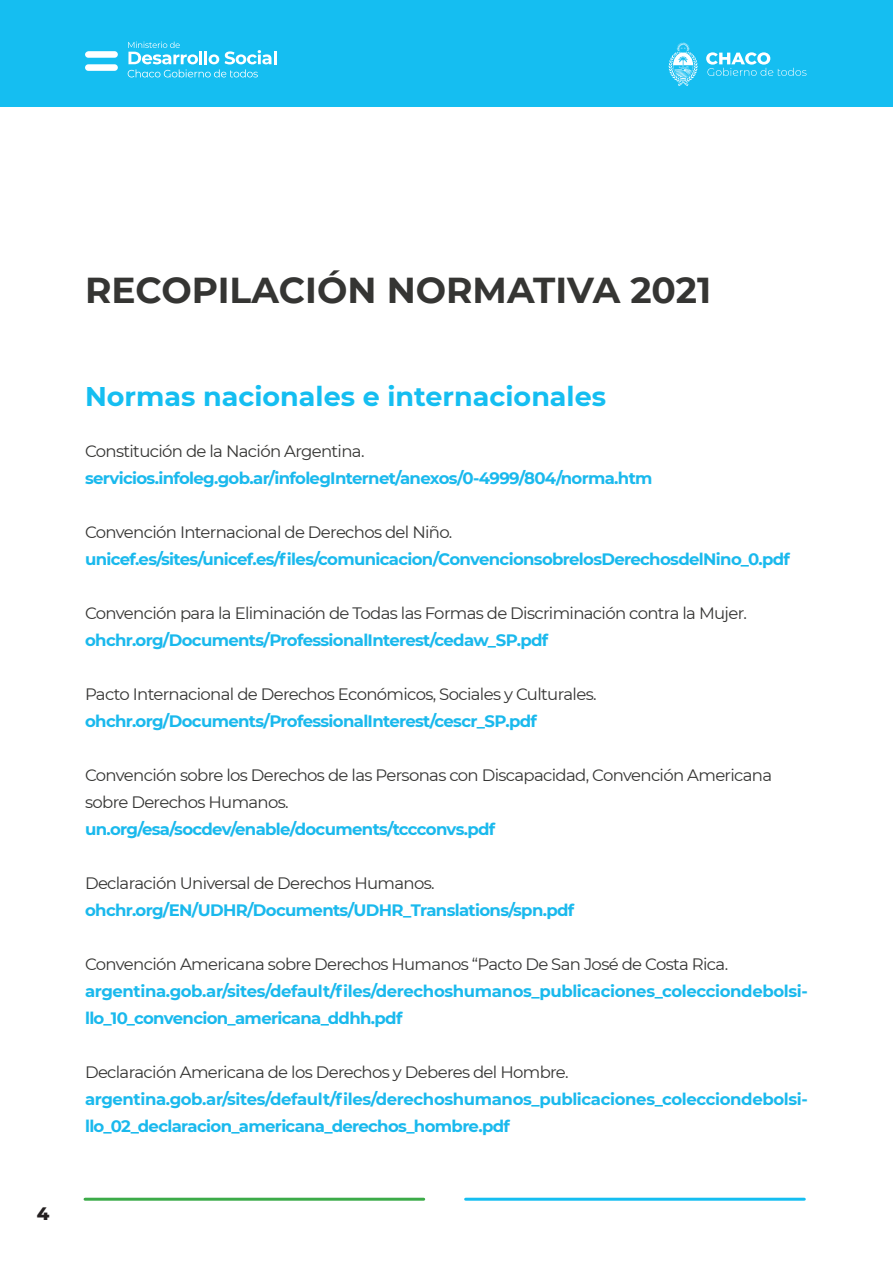
<style>
.page{position:relative;width:893px;height:1263px;background:#fff}
.page>*{position:absolute;margin:0;border:0;box-sizing:border-box;transform-origin:0 0}
.t1{font:700 36px "Montserrat";color:#353533}
.t2{font:700 27px "Montserrat";color:#15bef1}
.t3{font:800 18px "Montserrat Alternates";color:#231f20}
.t4{font:700 16.5px/27px "Montserrat";letter-spacing:-.04em;color:#1ab9ed}
.t5{font:16.5px "Montserrat";letter-spacing:-.04em;color:#353533}
</style>
<div class="page">
<hr style="left:85px;top:1198px;width:339px;height:3px;background:#3cab49">
<hr style="left:466px;top:1198px;width:338px;height:3px;background:#15bef1">
<div style="left:0;top:0;width:893px;height:106px;background:#15bef1"></div>
<svg style="left:128px;top:42px;width:148px;height:35px"></svg>
<svg style="left:85px;top:64px;width:33px;height:7px"></svg>
<svg style="left:85px;top:51px;width:33px;height:7px"></svg>
<svg style="left:706px;top:52px;width:100px;height:24px"></svg>
<svg style="left:668px;top:42px;width:30px;height:44px"></svg>
<p class="t3" style="left:37px;top:1201px;width:14px">4</p>
<p class="t1" style="left:85px;top:264px;width:628px">RECOPILACIÓN NORMATIVA 2021</p>
<p class="t2" style="left:85px;top:377px;width:523px">Normas nacionales e internacionales</p>
<p class="t5" style="left:85px;top:440px;width:281px">Constitución de la Nación Argentina.</p>
<p class="t4" style="left:85px;top:464px;width:569px">servicios.infoleg.gob.ar/infolegInternet/anexos/0-4999/804/norma.htm</p>
<p class="t5" style="left:85px;top:521px;width:369px">Convención Internacional de Derechos del Niño.</p>
<p class="t4" style="left:85px;top:545px;width:706px">unicef.es/sites/unicef.es/files/comunicacion/ConvencionsobrelosDerechosdelNino_0.pdf</p>
<p class="t5" style="left:85px;top:602px;width:663px">Convención para la Eliminación de Todas las Formas de Discriminación contra la Mujer.</p>
<p class="t4" style="left:85px;top:626px;width:465px">ohchr.org/Documents/ProfessionalInterest/cedaw_SP.pdf</p>
<p class="t5" style="left:85px;top:683px;width:513px">Pacto Internacional de Derechos Económicos, Sociales y Culturales.</p>
<p class="t4" style="left:85px;top:707px;width:453px">ohchr.org/Documents/ProfessionalInterest/cescr_SP.pdf</p>
<p class="t5" style="left:85px;top:764px;width:689px">Convención sobre los Derechos de las Personas con Discapacidad, Convención Americana</p>
<p class="t5" style="left:85px;top:791px;width:205px">sobre Derechos Humanos.</p>
<p class="t4" style="left:85px;top:815px;width:412px">un.org/esa/socdev/enable/documents/tccconvs.pdf</p>
<p class="t5" style="left:85px;top:872px;width:351px">Declaración Universal de Derechos Humanos.</p>
<p class="t4" style="left:85px;top:896px;width:491px">ohchr.org/EN/UDHR/Documents/UDHR_Translations/spn.pdf</p>
<p class="t5" style="left:85px;top:953px;width:645px">Convención Americana sobre Derechos Humanos “Pacto De San José de Costa Rica.</p>
<p class="t4" style="left:85px;top:977px;width:724px">argentina.gob.ar/sites/default/files/derechoshumanos_publicaciones_colecciondebolsi&shy;llo_10_convencion_americana_ddhh.pdf</p>
<p class="t5" style="left:85px;top:1061px;width:485px">Declaración Americana de los Derechos y Deberes del Hombre.</p>
<p class="t4" style="left:85px;top:1085px;width:724px">argentina.gob.ar/sites/default/files/derechoshumanos_publicaciones_colecciondebolsi&shy;llo_02_declaracion_americana_derechos_hombre.pdf</p>
</div>
